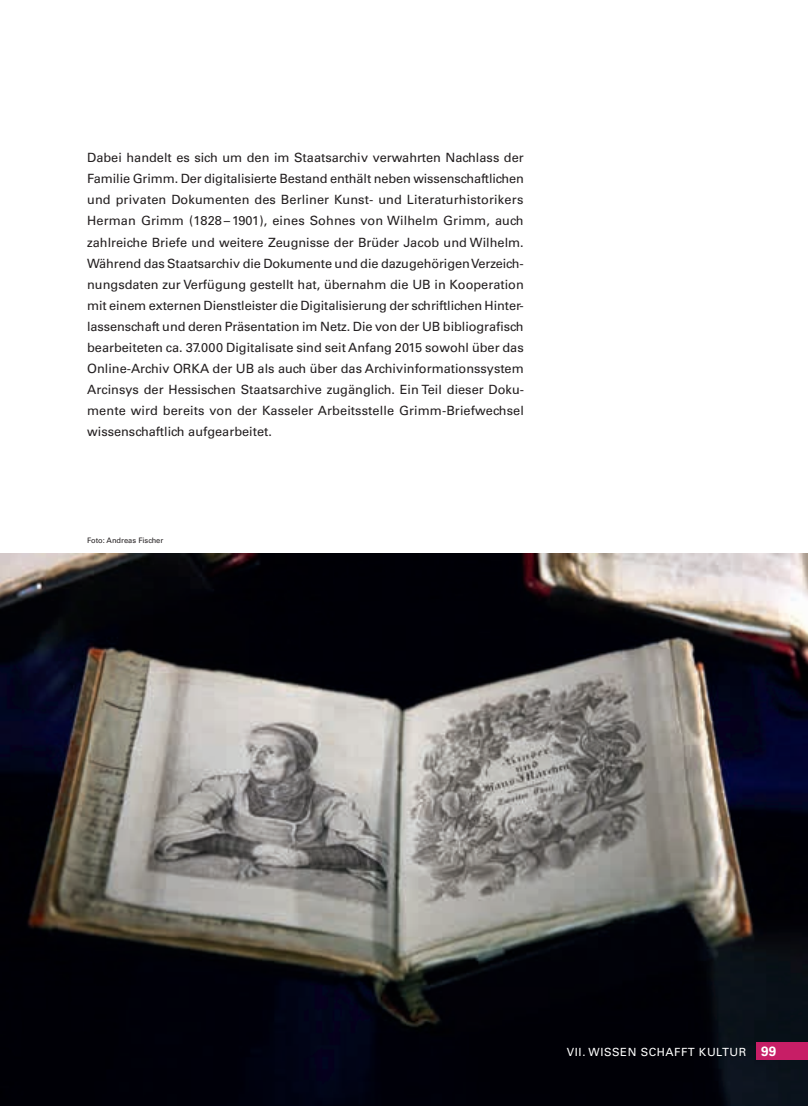
<style>
.page{position:relative;width:808px;height:1106px;background:#fff}
.page>*{position:absolute;margin:0;border:0;box-sizing:border-box;transform-origin:0 0}
.t1{font:12.75px/21px "Univers LT";color:#231f20;text-align:justify}
.t2{font:11.25px "Univers LT";letter-spacing:.05em;color:#fff}
.t3{font:7.5px "Univers LT";color:#231f20}
.s1{font-weight:700;font-size:13.5px}
</style>
<div class="page">
<img style="left:0;top:553px;width:808px;height:553px">
<div style="left:757px;top:1042px;width:51px;height:17px;background:#c71e66"></div>
<p class="t1" style="left:87px;top:147px;width:438px">Dabei handelt es sich um den im Staatsarchiv verwahrten Nachlass der Familie Grimm. Der digitalisierte Bestand enthält neben wissenschaftlichen und privaten Dokumenten des Berliner Kunst- und Literaturhistorikers Herman Grimm (1828 – 1901), eines Sohnes von Wilhelm Grimm, auch zahlreiche Briefe und weitere Zeugnisse der Brüder Jacob und Wilhelm.<br>Während das Staatsarchiv die Dokumente und die dazugehörigen Verzeich&shy;nungsdaten zur Verfügung gestellt hat, übernahm die UB in Kooperation mit einem externen Dienstleister die Digitalisierung der schriftlichen Hinter&shy;lassenschaft und deren Präsentation im Netz. Die von der UB bibliografisch bearbeiteten ca. 37.000 Digitalisate sind seit Anfang 2015 sowohl über das Online-Archiv ORKA der UB als auch über das Archivinformationssystem Arcinsys der Hessischen Staatsarchive zugänglich. Ein Teil dieser Doku&shy;mente wird bereits von der Kasseler Arbeitsstelle Grimm-Briefwechsel wissenschaftlich aufgearbeitet.</p>
<p class="t3" style="left:87px;top:535px;width:78px">Foto: Andreas Fischer</p>
<p class="t2" style="left:567px;top:1045px;width:211px">VII. WISSEN SCHAFFT KULTUR <span class="s1">99</span></p>
</div>
